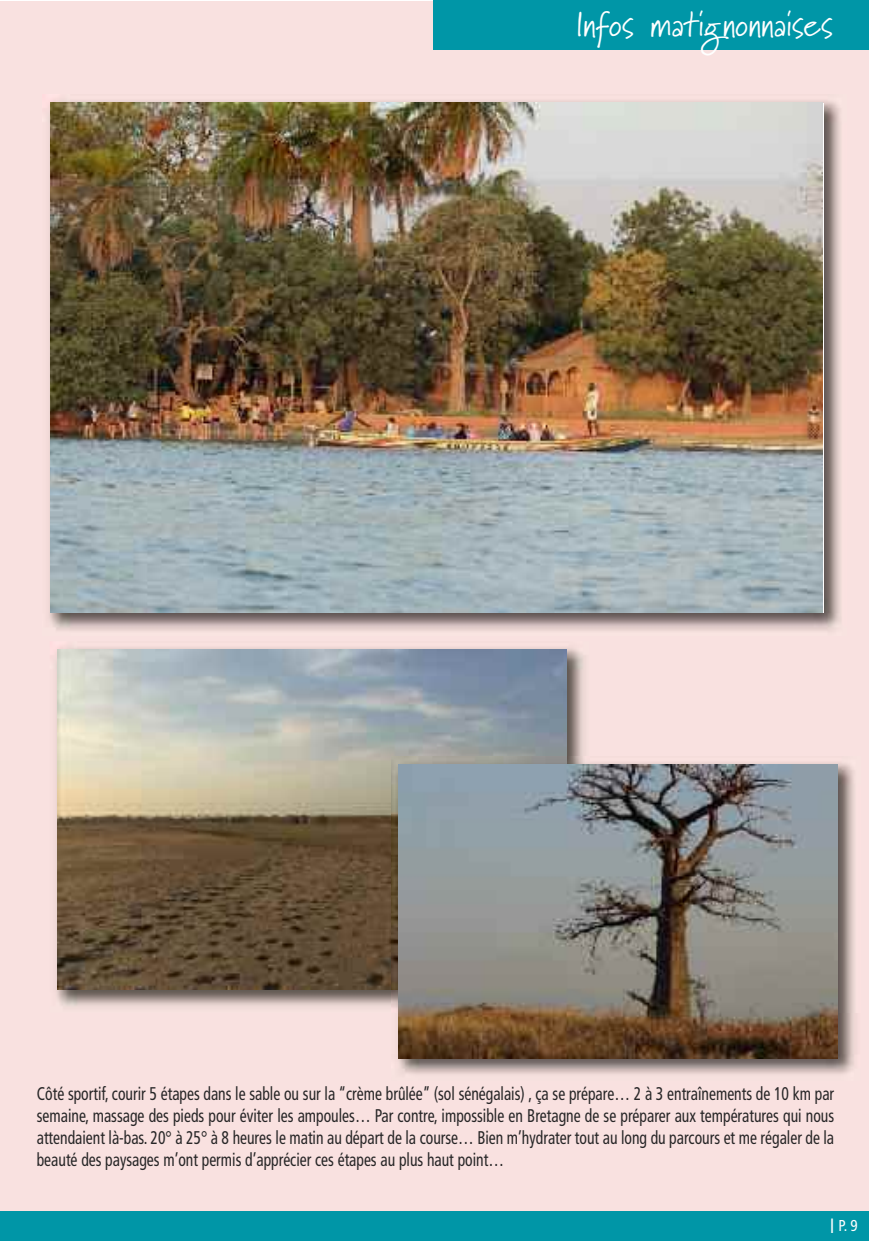
<style>
.page{position:relative;width:869px;height:1241px;background:#fff}
.page>*{position:absolute;margin:0;border:0;box-sizing:border-box;transform-origin:0 0}
.t1{font:35px "Marydale";color:#fff}
.t2{font:condensed 18.38px/22.1px "Frutiger";color:#272627;text-align:justify;scale:.85 1}
.t3{font:condensed 15.75px "Frutiger";color:#fff;scale:.95 1}
.s1{font-size:19.25px}
</style>
<div class="page">
<div style="left:0;top:1px;width:868px;height:1222px;background:#f9e1e0"></div>
<div style="left:2px;top:1210px;width:866px;height:30px;background:#0096a7"></div>
<hr style="left:0;top:1210px;width:2px;height:30px;background:#0096a7">
<div style="left:433px;top:0;width:435px;height:50px;background:#0096a7"></div>
<img style="left:48px;top:100px;width:793px;height:531px">
<img style="left:50px;top:103px;width:772px;height:509px">
<img style="left:55px;top:647px;width:530px;height:360px">
<img style="left:58px;top:649px;width:508px;height:340px">
<img style="left:391px;top:756px;width:464px;height:318px">
<img style="left:399px;top:764px;width:438px;height:293px">
<h1 class="t1" style="left:576px;top:4px;width:258px">Infos matignonnaises</h1>
<p class="t2" style="left:37px;top:1084px;width:939px">Côté sportif, courir 5 étapes dans le sable ou sur la “crème brûlée” (sol sénégalais) , ça se prépare… 2 à 3 entraînements de 10 km par semaine, massage des pieds pour éviter les ampoules… Par contre, impossible en Bretagne de se préparer aux températures qui nous attendaient là-bas. 20° à 25° à 8 heures le matin au départ de la course… Bien m’hydrater tout au long du parcours et me régaler de la beauté des paysages m’ont permis d’apprécier ces étapes au plus haut point…</p>
<p class="t3" style="left:829px;top:1218px;width:30px"><span class="s1">l</span>P.9</p>
</div>
